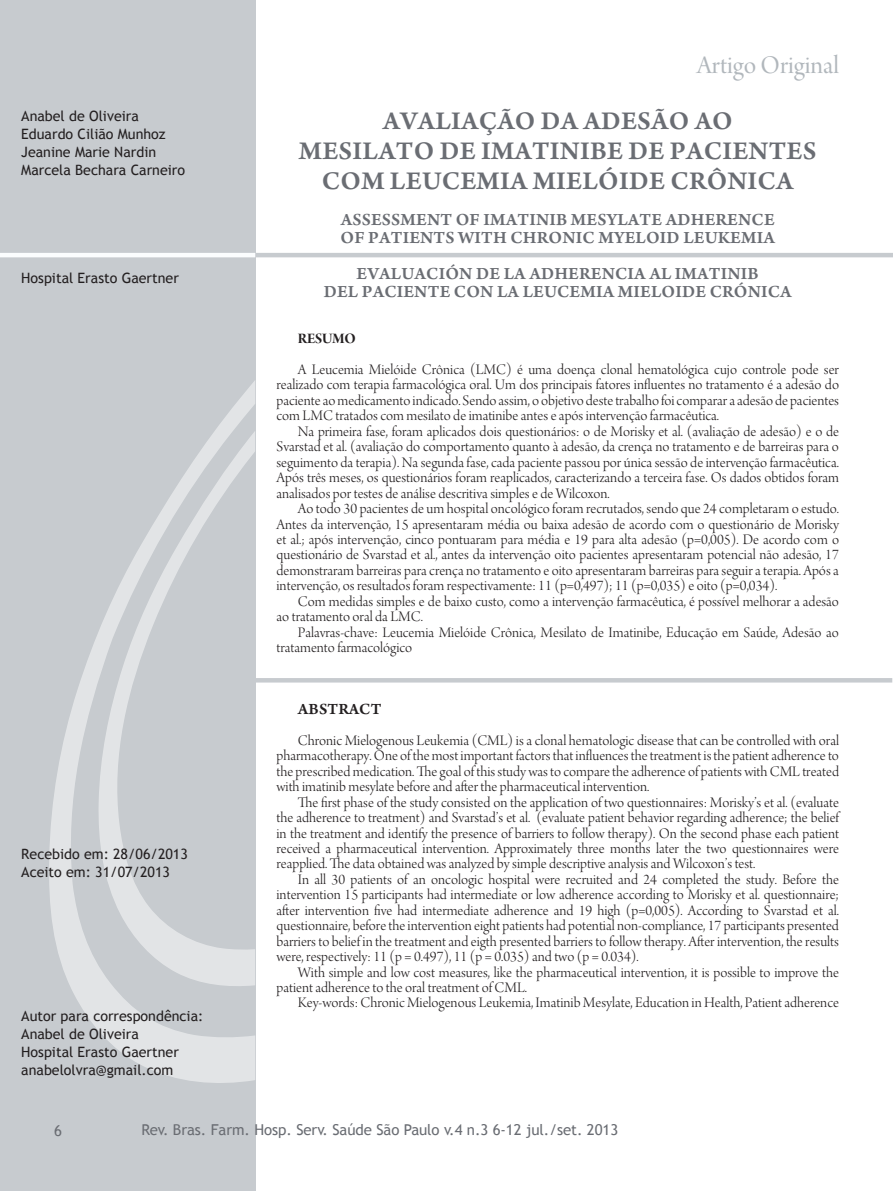
<style>
.page{position:relative;width:893px;height:1191px;background:#fff}
.page>*{position:absolute;margin:0;border:0;box-sizing:border-box;transform-origin:0 0}
.t1{font:27px/30px "Arno Pro Smbd Sm Text";letter-spacing:.01em;color:#6a6d73;text-align:center}
.t2{font:27px "Arno Pro Display";color:#b1b7bc}
.t3{font:18px/18px "Arno Pro Smbd Sm Text";letter-spacing:.01em;color:#6a6d73}
.t4{font:16.5px "Arno Pro Smbd Sm Text";color:#231f20}
.t5{font:15.45px/15.5px "Arno Pro Light Display";color:#231f20;text-align:justify}
.t6{font:15.45px "Arno Pro Bold Display";color:#231f20}
.t7{font:15px "Trebuchet MS";letter-spacing:-.005em;color:#6a6d73}
.t8{font:14.25px/18px "Trebuchet MS";color:#231f20}
</style>
<div class="page">
<div style="left:0;top:0;width:255px;height:1191px;background:#c7cbcf"></div>
<svg style="left:49px;top:381px;width:206px;height:702px"></svg>
<svg style="left:98px;top:431px;width:157px;height:557px"></svg>
<hr style="left:0;top:253px;width:892px;height:4px;background:#c7cbcf">
<hr style="left:0;top:253px;width:255px;height:4px;background:#fbfdfe">
<div style="left:211px;top:678px;width:681px;height:5px;background:#c7cbcf"></div>
<p class="t8" style="left:21px;top:107px;width:165px">Anabel de Oliveira<br>Eduardo Cilião Munhoz<br>Jeanine Marie Nardin<br>Marcela Bechara Carneiro</p>
<p class="t8" style="left:21px;top:269px;width:159px">Hospital Erasto Gaertner</p>
<p class="t8" style="left:21px;top:845px;width:168px">Recebido em: 28/06/2013<br>Aceito em: 31/07/2013</p>
<p class="t8" style="left:21px;top:1007px;width:184px">Autor para correspondência:<br>Anabel de Oliveira<br>Hospital Erasto Gaertner anabelolvra@gmail.com</p>
<h1 class="t2" style="left:696px;top:50px;width:144px">Artigo Original</h1>
<h1 class="t1" style="left:299px;top:107px;width:519px">AVALIAÇÃO DA ADESÃO AO<br>MESILATO DE IMATINIBE DE PACIENTES<br>COM LEUCEMIA MIELÓIDE CRÔNICA</h1>
<p class="t3" style="left:340px;top:211px;width:436px">ASSESSMENT OF IMATINIB MESYLATE ADHERENCE<br>OF PATIENTS WITH CHRONIC MYELOID LEUKEMIA</p>
<p class="t3" style="left:324px;top:265px;width:470px;text-align:center">EVALUACIÓN DE LA ADHERENCIA AL IMATINIB<br>DEL PACIENTE CON LA LEUCEMIA MIELOIDE CRÓNICA</p>
<p class="t6" style="left:298px;top:330px;width:59px">RESUMO</p>
<p class="t5" style="left:276px;top:363px;width:564px;text-indent:21px">A Leucemia Mielóide Crônica (LMC) é uma doença clonal hematológica cujo controle pode ser realizado com terapia farmacológica oral. Um dos principais fatores influentes no tratamento é a adesão do paciente ao medicamento indicado. Sendo assim, o objetivo deste trabalho foi comparar a adesão de pacientes com LMC tratados com mesilato de imatinibe antes e após intervenção farmacêutica.</p>
<p class="t5" style="left:276px;top:425px;width:564px;text-indent:21px">Na primeira fase, foram aplicados dois questionários: o de Morisky et al. (avaliação de adesão) e o de Svarstad et al. (avaliação do comportamento quanto à adesão, da crença no tratamento e de barreiras para o seguimento da terapia). Na segunda fase, cada paciente passou por única sessão de intervenção farmacêutica.<br>Após três meses, os questionários foram reaplicados, caracterizando a terceira fase. Os dados obtidos foram analisados por testes de análise descritiva simples e de Wilcoxon.</p>
<p class="t5" style="left:276px;top:502px;width:564px;text-indent:21px">Ao todo 30 pacientes de um hospital oncológico foram recrutados, sendo que 24 completaram o estudo.<br>Antes da intervenção, 15 apresentaram média ou baixa adesão de acordo com o questionário de Morisky et al.; após intervenção, cinco pontuaram para média e 19 para alta adesão (p=0,005). De acordo com o questionário de Svarstad et al., antes da intervenção oito pacientes apresentaram potencial não adesão, 17 demonstraram barreiras para crença no tratamento e oito apresentaram barreiras para seguir a terapia. Após a intervenção, os resultados foram respectivamente: 11 (p=0,497); 11 (p=0,035) e oito (p=0,034).</p>
<p class="t5" style="left:276px;top:595px;width:564px;text-indent:21px">Com medidas simples e de baixo custo, como a intervenção farmacêutica, é possível melhorar a adesão ao tratamento oral da LMC.</p>
<p class="t5" style="left:276px;top:625px;width:564px;text-indent:21px">Palavras-chave: Leucemia Mielóide Crônica, Mesilato de Imatinibe, Educação em Saúde, Adesão ao tratamento farmacológico</p>
<p class="t4" style="left:298px;top:699px;width:73px">ABSTRACT</p>
<p class="t5" style="left:276px;top:734px;width:564px;text-indent:21px">Chronic Mielogenous Leukemia (CML) is a clonal hematologic disease that can be controlled with oral pharmacotherapy. One of the most important factors that influences the treatment is the patient adherence to the prescribed medication. The goal of this study was to compare the adherence of patients with CML treated with imatinib mesylate before and after the pharmaceutical intervention.</p>
<p class="t5" style="left:276px;top:795px;width:564px;text-indent:21px">The first phase of the study consisted on the application of two questionnaires: Morisky’s et al. (evaluate the adherence to treatment) and Svarstad’s et al. (evaluate patient behavior regarding adherence; the belief in the treatment and identify the presence of barriers to follow therapy). On the second phase each patient received a pharmaceutical intervention. Approximately three months later the two questionnaires were reapplied. The data obtained was analyzed by simple descriptive analysis and Wilcoxon’s test.</p>
<p class="t5" style="left:276px;top:873px;width:564px;text-indent:21px">In all 30 patients of an oncologic hospital were recruited and 24 completed the study. Before the intervention 15 participants had intermediate or low adherence according to Morisky et al. questionnaire; after intervention five had intermediate adherence and 19 high (p=0,005). According to Svarstad et al. questionnaire, before the intervention eight patients had potential non-compliance, 17 participants presented barriers to belief in the treatment and eigth presented barriers to follow therapy. After intervention, the results were, respectively: 11 (p = 0.497), 11 (p = 0.035) and two (p = 0.034).</p>
<p class="t5" style="left:276px;top:965px;width:564px;text-indent:21px">With simple and low cost measures, like the pharmaceutical intervention, it is possible to improve the patient adherence to the oral treatment of CML.</p>
<p class="t5" style="left:298px;top:996px;width:542px">Key-words: Chronic Mielogenous Leukemia, Imatinib Mesylate, Education in Health, Patient adherence</p>
<p class="t7" style="left:54px;top:1121px;width:9px">6</p>
<p class="t7" style="left:142px;top:1121px;width:478px">Rev. Bras. Farm. Hosp. Serv. Saúde São Paulo v.4 n.3 6-12 jul./set. 2013</p>
</div>
